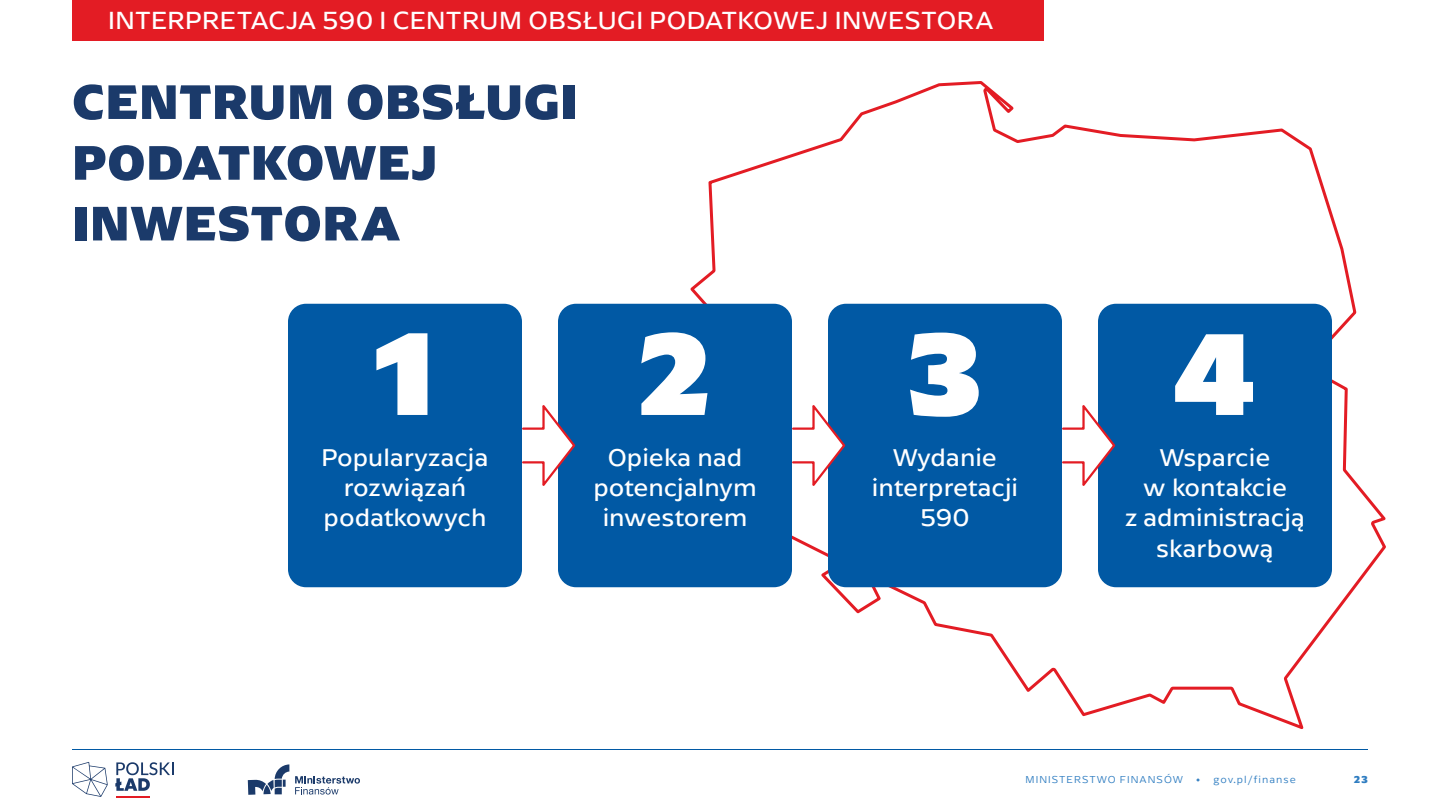
<style>
.page{position:relative;width:1440px;height:810px;background:#fff}
.page>*{position:absolute;margin:0;border:0;box-sizing:border-box;transform-origin:0 0}
.t1{font:900 121.5px "Arpona Sans";color:#fff}
.t2{font:800 50.62px/60.8px "Arpona Sans";letter-spacing:.01em;color:#1b3a6a}
.t3{font:25.88px "Arpona Sans";letter-spacing:.015em;color:#fff}
.t4{font:25.35px/30.4px "Arpona Sans";color:#fff;text-align:center}
.t5{font:300 10.5px "Arpona Sans";letter-spacing:.1em;color:#2f7dc1}
.t6{font:800 10.5px "Arpona Sans";color:#2f7dc1}
</style>
<div class="page">
<div style="left:72px;top:0;width:972px;height:40px;background:#e31c24"></div>
<hr style="left:72px;top:749px;width:1296px;height:1px;background:#0159a4">
<svg style="left:295px;top:776px;width:65px;height:19px"></svg>
<svg style="left:248px;top:764px;width:41px;height:31px"></svg>
<hr style="left:116px;top:796px;width:34px;height:1px;background:#e31c24">
<svg style="left:115px;top:762px;width:58px;height:29px"></svg>
<svg style="left:72px;top:762px;width:36px;height:35px"></svg>
<svg style="left:688px;top:81px;width:698px;height:648px"></svg>
<div style="left:288px;top:304px;width:234px;height:283px;background:#0159a4;border-radius:18px"></div>
<div style="left:558px;top:304px;width:234px;height:283px;background:#0159a4;border-radius:18px"></div>
<div style="left:828px;top:304px;width:234px;height:283px;background:#0159a4;border-radius:18px"></div>
<div style="left:1098px;top:304px;width:234px;height:283px;background:#0159a4;border-radius:18px"></div>
<svg style="left:1062px;top:400px;width:54px;height:91px"></svg>
<svg style="left:792px;top:400px;width:54px;height:91px"></svg>
<svg style="left:522px;top:405px;width:54px;height:81px"></svg>
<p class="t3" style="left:108px;top:3px;width:887px">INTERPRETACJA 590 I CENTRUM OBSŁUGI PODATKOWEJ INWESTORA</p>
<h2 class="t2" style="left:72px;top:71px;width:507px">CENTRUM OBSŁUGI<br>PODATKOWEJ<br>INWESTORA</h2>
<h1 class="t1" style="left:372px;top:297px;width:68px">1</h1>
<p class="t4" style="left:321px;top:441px;width:169px">Popularyzacja rozwiązań podatkowych</p>
<h1 class="t1" style="left:636px;top:297px;width:79px">2</h1>
<p class="t4" style="left:593px;top:441px;width:165px">Opieka nad potencjalnym inwestorem</p>
<h1 class="t1" style="left:908px;top:297px;width:76px">3</h1>
<p class="t4" style="left:872px;top:441px;width:148px">Wydanie interpretacji<br>590</p>
<h1 class="t1" style="left:1174px;top:297px;width:84px">4</h1>
<p class="t4" style="left:1125px;top:441px;width:182px">Wsparcie<br>w kontakcie<br>z administracją skarbową</p>
<p class="t5" style="left:1026px;top:773px;width:272px">MINISTERSTWO FINANSÓW • gov.pl/finanse</p>
<p class="t6" style="left:1354px;top:773px;width:16px">23</p>
</div>
